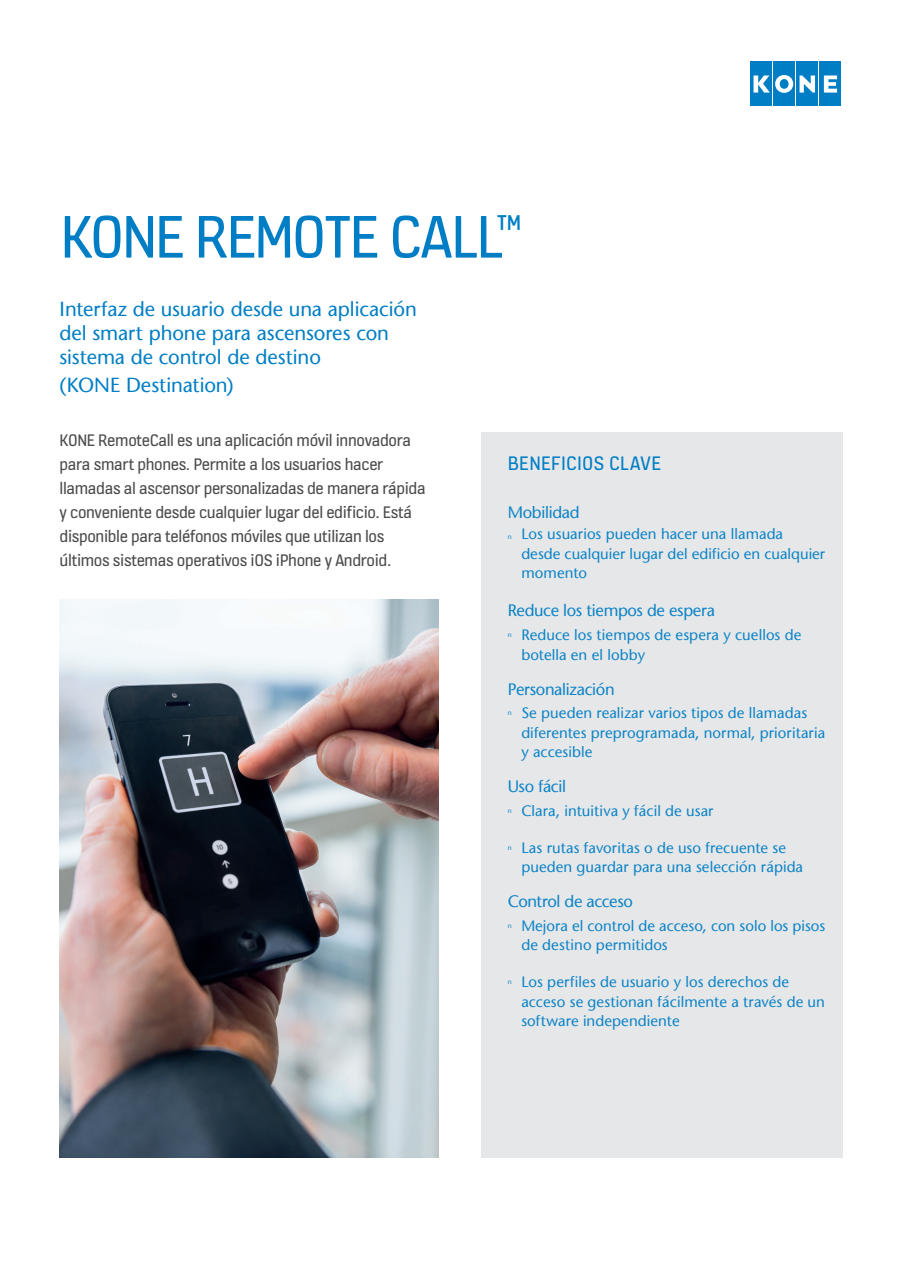
<style>
.page{position:relative;width:902px;height:1272px;background:#fff}
.page>*{position:absolute;margin:0;border:0;box-sizing:border-box;transform-origin:0 0}
.Cover_heading{font:64.5px "KONE Information";letter-spacing:-.025em;color:#007ec5}
.Key_benefits_subhead{font:21px "KONE Information";letter-spacing:.02em;color:#007ec5}
.Cover_heading__secon{font:20.25px/24px "Stone Sans";letter-spacing:-.005em;color:#007ec5}
.Intro__information{font:18px/24px "KONE Information";letter-spacing:-.02em;color:#4b4c4d}
.t1{font:16.5px "Stone Sans";letter-spacing:-.02em;color:#007ec5}
.t2{font:15px/19.5px "Stone Sans";letter-spacing:.005em;color:#007ec5}
.t3{font:6.75px "Stone Sans";color:#007ec5}
</style>
<div class="page">
<div style="left:750px;top:61px;width:21px;height:45px;background:#007ec5"></div>
<svg style="left:753px;top:75px;width:16px;height:18px"></svg>
<div style="left:796px;top:61px;width:21px;height:45px;background:#007ec5"></div>
<svg style="left:799px;top:75px;width:16px;height:18px"></svg>
<div style="left:773px;top:61px;width:21px;height:45px;background:#007ec5"></div>
<svg style="left:775px;top:75px;width:18px;height:18px"></svg>
<div style="left:819px;top:61px;width:21px;height:45px;background:#007ec5"></div>
<svg style="left:823px;top:75px;width:14px;height:18px"></svg>
<div style="left:480px;top:432px;width:362px;height:725px;background:#e6e7e9"></div>
<img style="left:60px;top:600px;width:378px;height:557px">
<p class="Cover_heading" style="left:60px;top:192px;width:463px">KONE REMOTE CALL<sup>™</sup></p>
<p class="Cover_heading__secon" style="left:60px;top:296px;width:359px">Interfaz de usuario desde una aplicación del smart phone para ascensores con sistema de control de destino</p>
<p class="Cover_heading__secon" style="left:60px;top:373px;width:176px">(KONE Destination)</p>
<p class="Intro__information" style="left:60px;top:429px;width:367px">KONE RemoteCall es una aplicación móvil innovadora para smart phones. Permite a los usuarios hacer llamadas al ascensor personalizadas de manera rápida y conveniente desde cualquier lugar del edificio. Está disponible para teléfonos móviles que utilizan los últimos sistemas operativos iOS iPhone y Android.</p>
<p class="Key_benefits_subhead" style="left:507px;top:449px;width:155px">BENEFICIOS CLAVE</p>
<p class="t1" style="left:507px;top:503px;width:73px">Mobilidad</p>
<p class="t3" style="left:507px;top:533px;width:5px">n</p>
<p class="t2" style="left:521px;top:524px;width:305px">Los usuarios pueden hacer una llamada desde cualquier lugar del edificio en cualquier momento</p>
<p class="t1" style="left:507px;top:600px;width:209px">Reduce los tiempos de espera</p>
<p class="t3" style="left:507px;top:630px;width:5px">n</p>
<p class="t2" style="left:521px;top:625px;width:281px">Reduce los tiempos de espera y cuellos de botella en el lobby</p>
<p class="t1" style="left:507px;top:679px;width:108px">Personalización</p>
<p class="t3" style="left:507px;top:709px;width:5px">n</p>
<p class="t2" style="left:521px;top:703px;width:305px">Se pueden realizar varios tipos de llamadas diferentes preprogramada, normal, prioritaria y accesible</p>
<p class="t1" style="left:507px;top:776px;width:60px">Uso fácil</p>
<p class="t3" style="left:507px;top:806px;width:5px">n</p>
<p class="t2" style="left:521px;top:801px;width:194px">Clara, intuitiva y fácil de usar</p>
<p class="t3" style="left:507px;top:843px;width:5px">n</p>
<p class="t2" style="left:521px;top:837px;width:283px">Las rutas favoritas o de uso frecuente se pueden guardar para una selección rápida</p>
<p class="t1" style="left:507px;top:891px;width:127px">Control de acceso</p>
<p class="t3" style="left:507px;top:921px;width:5px">n</p>
<p class="t2" style="left:521px;top:916px;width:305px">Mejora el control de acceso, con solo los pisos de destino permitidos</p>
<p class="t3" style="left:507px;top:977px;width:5px">n</p>
<p class="t2" style="left:521px;top:972px;width:305px">Los perfiles de usuario y los derechos de acceso se gestionan fácilmente a través de un software independiente</p>
</div>
